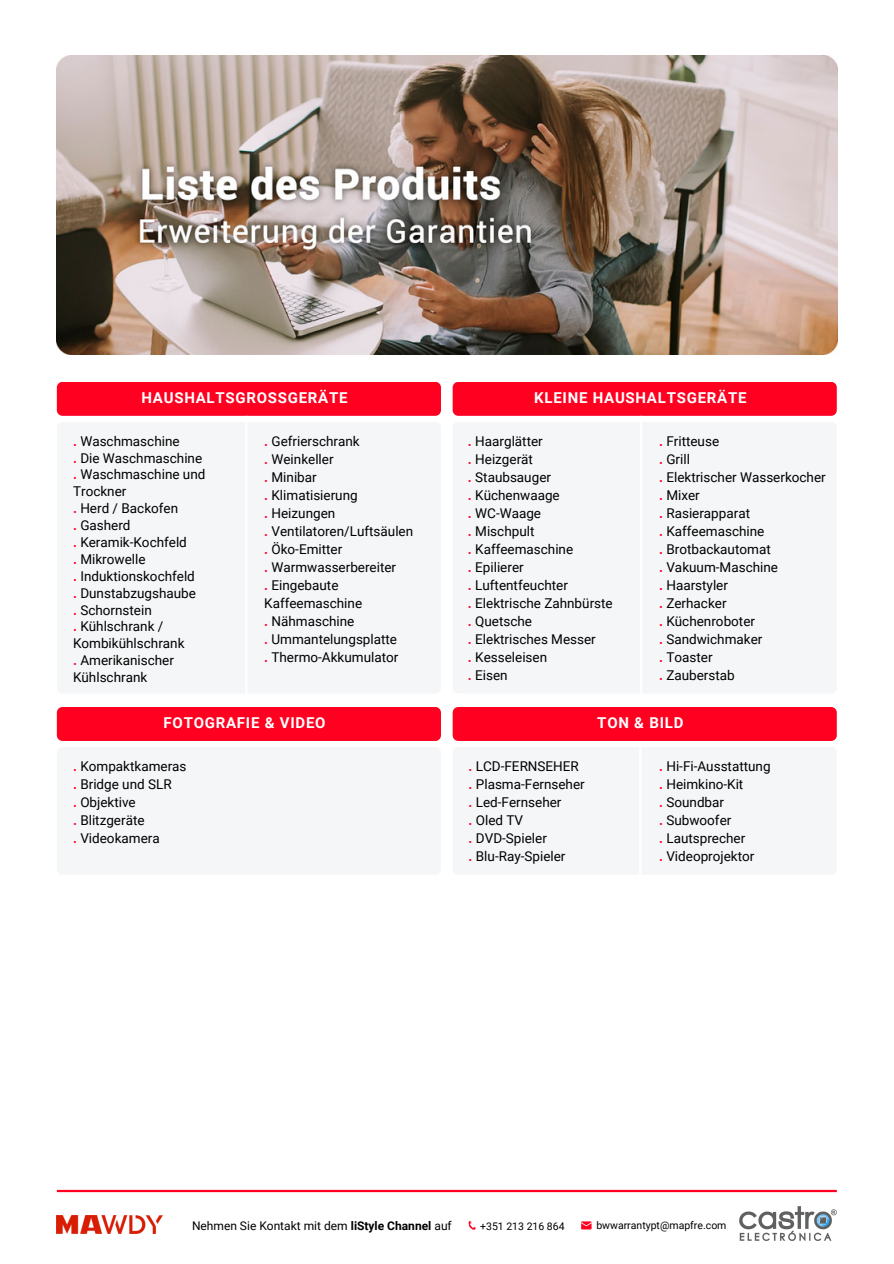
<style>
.page{position:relative;width:894px;height:1264px;background:#fff}
.page>*{position:absolute;margin:0;border:0;box-sizing:border-box;transform-origin:0 0}
.t1{font:700 15px "Roboto";letter-spacing:.05em;color:#fff}
.t2{font:13.5px/18px "Roboto";color:#000}
.t3{font:12px "Roboto";color:#000}
.t4{font:10.5px "Roboto";color:#000}
.s1{font-weight:700;color:#ff0021}
.s2{font-weight:700}
</style>
<div class="page">
<hr style="left:57px;top:1189px;width:779px;height:3px;background:#ff0021">
<img style="left:739px;top:1206px;width:97px;height:35px">
<svg style="left:468px;top:1221px;width:8px;height:9px"></svg>
<svg style="left:581px;top:1221px;width:10px;height:8px"></svg>
<img style="left:57px;top:55px;width:779px;height:299px">
<div style="left:57px;top:382px;width:384px;height:34px;background:#ff0021;border-radius:6px"></div>
<div style="left:57px;top:707px;width:384px;height:34px;background:#ff0021;border-radius:6px"></div>
<div style="left:452px;top:382px;width:384px;height:34px;background:#ff0021;border-radius:6px"></div>
<div style="left:452px;top:707px;width:384px;height:34px;background:#ff0021;border-radius:6px"></div>
<div style="left:57px;top:422px;width:384px;height:271px;background:#f4f6f7;border-radius:6px"></div>
<div style="left:57px;top:747px;width:384px;height:127px;background:#f4f6f7;border-radius:6px"></div>
<div style="left:452px;top:422px;width:384px;height:271px;background:#f4f6f7;border-radius:6px"></div>
<div style="left:452px;top:747px;width:384px;height:127px;background:#f4f6f7;border-radius:6px"></div>
<hr style="left:245px;top:416px;width:2px;height:277px;background:#fff">
<hr style="left:640px;top:416px;width:2px;height:277px;background:#fff">
<hr style="left:639px;top:741px;width:2px;height:144px;background:#fff">
<img style="left:57px;top:1215px;width:106px;height:18px">
<h2 class="t1" style="left:141px;top:389px;width:207px">HAUSHALTSGROSSGERÄTE</h2>
<h1 class="t1" style="left:534px;top:389px;width:214px">KLEINE HAUSHALTSGERÄTE</h1>
<h1 class="t2" style="left:73px;top:432px;width:134px;line-height:16.8px"><span class="s1">.</span> Waschmaschine<br><span class="s1">.</span> Die Waschmaschine <span class="s1">.</span> Waschmaschine und<br>Trockner<br><span class="s1">.</span> Herd / Backofen<br><span class="s1">.</span> Gasherd<br><span class="s1">.</span> Keramik-Kochfeld<br><span class="s1">.</span> Mikrowelle<br><span class="s1">.</span> Induktionskochfeld<br><span class="s1">.</span> Dunstabzugshaube<br><span class="s1">.</span> Schornstein<br><span class="s1">.</span> Kühlschrank /<br>Kombikühlschrank<br><span class="s1">.</span> Amerikanischer<br>Kühlschrank</h1>
<h2 class="t2" style="left:468px;top:432px;width:146px"><span class="s1">.</span> Haarglätter<br><span class="s1">.</span> Heizgerät<br><span class="s1">.</span> Staubsauger<br><span class="s1">.</span> Küchenwaage<br><span class="s1">.</span> WC-Waage<br><span class="s1">.</span> Mischpult<br><span class="s1">.</span> Kaffeemaschine<br><span class="s1">.</span> Epilierer<br><span class="s1">.</span> Luftentfeuchter<br><span class="s1">.</span> Elektrische Zahnbürste <span class="s1">.</span> Quetsche<br><span class="s1">.</span> Elektrisches Messer<br><span class="s1">.</span> Kesseleisen<br><span class="s1">.</span> Eisen</h2>
<p class="t2" style="left:264px;top:432px;width:150px"><span class="s1">.</span> Gefrierschrank<br><span class="s1">.</span> Weinkeller<br><span class="s1">.</span> Minibar<br><span class="s1">.</span> Klimatisierung<br><span class="s1">.</span> Heizungen<br><span class="s1">.</span> Ventilatoren/Luftsäulen <span class="s1">.</span> Öko-Emitter<br><span class="s1">.</span> Warmwasserbereiter<br><span class="s1">.</span> Eingebaute<br>Kaffeemaschine<br><span class="s1">.</span> Nähmaschine<br><span class="s1">.</span> Ummantelungsplatte<br><span class="s1">.</span> Thermo-Akkumulator</p>
<p class="t2" style="left:659px;top:432px;width:168px"><span class="s1">.</span> Fritteuse<br><span class="s1">.</span> Grill<br><span class="s1">.</span> Elektrischer Wasserkocher <span class="s1">.</span> Mixer<br><span class="s1">.</span> Rasierapparat<br><span class="s1">.</span> Kaffeemaschine<br><span class="s1">.</span> Brotbackautomat<br><span class="s1">.</span> Vakuum-Maschine<br><span class="s1">.</span> Haarstyler<br><span class="s1">.</span> Zerhacker<br><span class="s1">.</span> Küchenroboter<br><span class="s1">.</span> Sandwichmaker<br><span class="s1">.</span> Toaster<br><span class="s1">.</span> Zauberstab</p>
<h2 class="t1" style="left:163px;top:714px;width:163px">FOTOGRAFIE &amp; VIDEO</h2>
<h2 class="t1" style="left:597px;top:714px;width:88px">TON &amp; BILD</h2>
<h2 class="t2" style="left:73px;top:757px;width:115px"><span class="s1">.</span> Kompaktkameras <span class="s1">.</span> Bridge und SLR<br><span class="s1">.</span> Objektive<br><span class="s1">.</span> Blitzgeräte<br><span class="s1">.</span> Videokamera</h2>
<p class="t2" style="left:468px;top:757px;width:118px"><span class="s1">.</span> LCD-FERNSEHER <span class="s1">.</span> Plasma-Fernseher <span class="s1">.</span> Led-Fernseher<br><span class="s1">.</span> Oled TV<br><span class="s1">.</span> DVD-Spieler<br><span class="s1">.</span> Blu-Ray-Spieler</p>
<p class="t2" style="left:659px;top:757px;width:113px"><span class="s1">.</span> Hi-Fi-Ausstattung <span class="s1">.</span> Heimkino-Kit<br><span class="s1">.</span> Soundbar<br><span class="s1">.</span> Subwoofer<br><span class="s1">.</span> Lautsprecher<br><span class="s1">.</span> Videoprojektor</p>
<h1 class="t3" style="left:192px;top:1218px;width:261px">Nehmen Sie Kontakt mit dem <span class="s2">liStyle Channel</span> auf</h1>
<h2 class="t4" style="left:480px;top:1220px;width:86px">+351 213 216 864</h2>
<h2 class="t4" style="left:596px;top:1219px;width:132px">bwwarrantypt@mapfre.com</h2>
</div>
